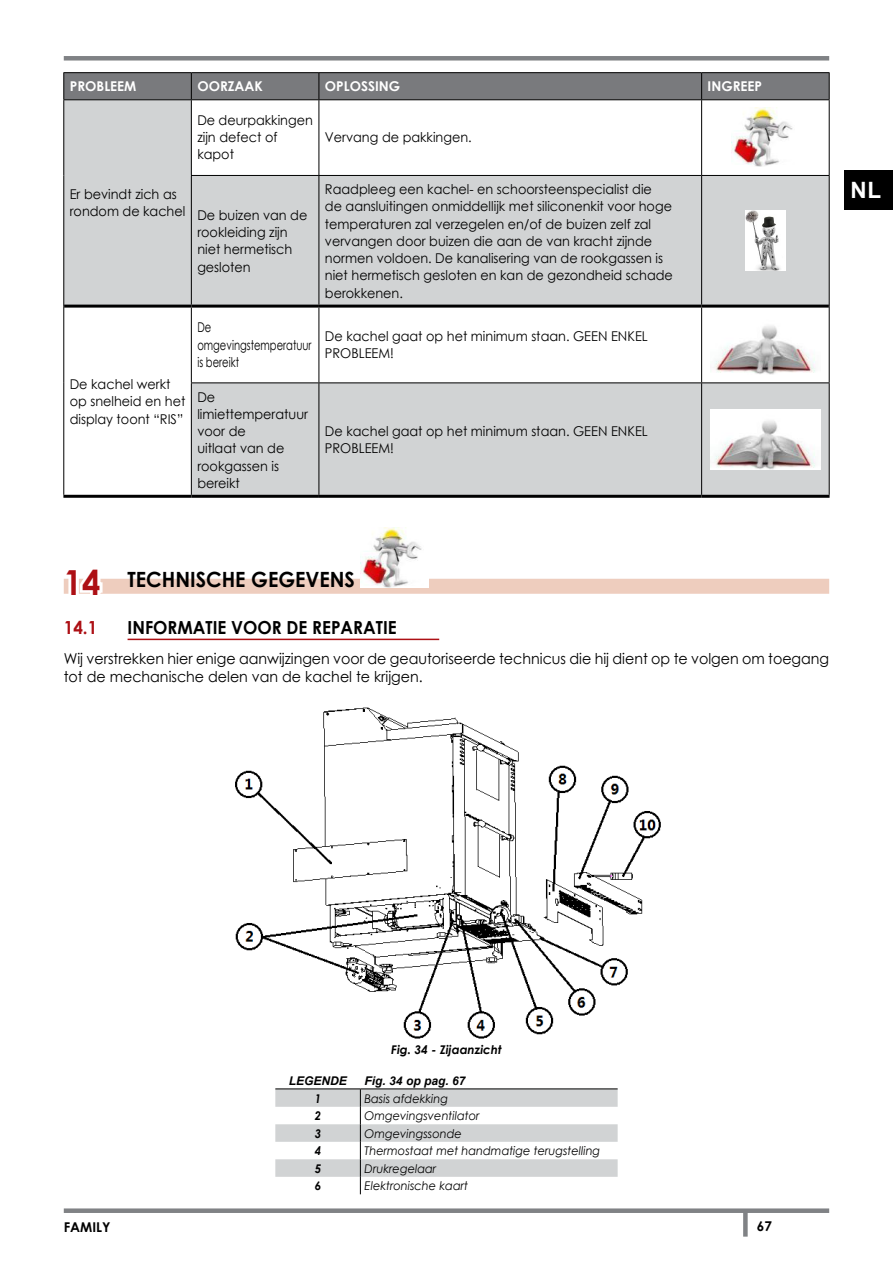
<style>
.page{position:relative;width:893px;height:1263px;background:#fff}
.page>*{position:absolute;margin:0;border:0;box-sizing:border-box;transform-origin:0 0}
.t1{font:700 22.5px "Arial";color:#fff}
.t2{font:700 21px "Century Gothic";color:#000;scale:.95 1}
.t3{font:700 18px "Century Gothic";color:#000;scale:.95 1}
.t4{font:700 18px "Century Gothic";color:#ad1015;scale:.95 1}
.t5{font:15px/17.2px "Century Gothic";color:#000;scale:.95 1}
.t6{font:13.5px/17.2px "Century Gothic";color:#000;scale:.95 1}
.t7{font:700 13.5px "Century Gothic";color:#fff}
.t8{font:13.5px/17.2px "Century Gothic";color:#000;scale:.74 1}
.t9{font:700 13.5px "Century Gothic";color:#000}
.t10{font:italic 12px "Century Gothic";color:#000;scale:.95 1}
.t11{font:italic 700 12px "Arial";color:#000}
.t12{font:italic 700 12px "Century Gothic";color:#000}
.t13{font:italic 700 12px "Century Gothic";color:#000;scale:.95 1}
.s1{font-size:34.5px;color:#ad1015}
</style>
<div class="page">
<div style="left:64px;top:1208px;width:765px;height:5px;background:#808285"></div>
<div style="left:64px;top:56px;width:765px;height:5px;background:#808285"></div>
<div style="left:743px;top:1211px;width:5px;height:25px;background:#808285"></div>
<div style="left:844px;top:170px;width:49px;height:40px;background:#000"></div>
<div style="left:64px;top:579px;width:765px;height:15px;background:#eecdbe"></div>
<hr style="left:128px;top:639px;width:311px;height:1px;background:#ad1015">
<svg style="left:64px;top:100px;width:765px;height:395px;fill:#d1d3d4"></svg>
<hr style="left:63px;top:72px;width:128px;height:1px;background:#000">
<hr style="left:191px;top:72px;width:128px;height:1px;background:#000">
<hr style="left:319px;top:72px;width:383px;height:1px;background:#000">
<hr style="left:702px;top:72px;width:128px;height:1px;background:#000">
<svg style="left:63px;top:73px;width:767px;height:27px;background:#757678"></svg>
<hr style="left:702px;top:99px;width:128px;height:1px;background:#000">
<hr style="left:319px;top:100px;width:1px;height:75px;background:#000">
<hr style="left:701px;top:100px;width:1px;height:75px;background:#000">
<hr style="left:829px;top:100px;width:1px;height:75px;background:#000">
<hr style="left:191px;top:175px;width:128px;height:1px;background:#000">
<hr style="left:319px;top:175px;width:383px;height:1px;background:#000">
<hr style="left:319px;top:176px;width:1px;height:129px;background:#000">
<hr style="left:702px;top:175px;width:128px;height:1px;background:#000">
<hr style="left:701px;top:176px;width:1px;height:129px;background:#000">
<hr style="left:829px;top:176px;width:1px;height:130px;background:#000">
<hr style="left:319px;top:308px;width:1px;height:74px;background:#000">
<hr style="left:701px;top:308px;width:1px;height:74px;background:#000">
<hr style="left:829px;top:306px;width:1px;height:76px;background:#000">
<hr style="left:191px;top:382px;width:128px;height:1px;background:#000">
<hr style="left:319px;top:382px;width:383px;height:1px;background:#000">
<hr style="left:319px;top:383px;width:1px;height:112px;background:#000">
<hr style="left:702px;top:382px;width:128px;height:1px;background:#000">
<hr style="left:701px;top:383px;width:1px;height:112px;background:#000">
<hr style="left:829px;top:383px;width:1px;height:112px;background:#000">
<hr style="left:63px;top:306px;width:1px;height:77px;background:#000">
<hr style="left:191px;top:308px;width:1px;height:74px;background:#000">
<hr style="left:63px;top:383px;width:1px;height:112px;background:#000">
<hr style="left:191px;top:383px;width:1px;height:112px;background:#000">
<hr style="left:63px;top:100px;width:1px;height:75px;background:#000">
<hr style="left:191px;top:100px;width:1px;height:75px;background:#000">
<hr style="left:63px;top:175px;width:1px;height:131px;background:#000">
<hr style="left:191px;top:176px;width:1px;height:129px;background:#000">
<hr style="left:64px;top:305px;width:127px;height:3px;background:#000">
<hr style="left:191px;top:305px;width:128px;height:3px;background:#000">
<hr style="left:319px;top:305px;width:383px;height:3px;background:#000">
<hr style="left:702px;top:305px;width:127px;height:3px;background:#000">
<hr style="left:63px;top:495px;width:128px;height:3px;background:#000">
<hr style="left:191px;top:495px;width:128px;height:3px;background:#000">
<hr style="left:319px;top:495px;width:383px;height:3px;background:#000">
<hr style="left:702px;top:495px;width:128px;height:3px;background:#000">
<img style="left:731px;top:107px;width:69px;height:60px">
<img style="left:745px;top:211px;width:40px;height:60px">
<img style="left:711px;top:315px;width:109px;height:59px">
<img style="left:711px;top:410px;width:109px;height:59px">
<svg style="left:63px;top:578px;width:43px;height:16px"></svg>
<img style="left:361px;top:527px;width:68px;height:60px">
<img style="left:235px;top:707px;width:426px;height:332px">
<hr style="left:275px;top:1088px;width:85px;height:1px;background:#000">
<hr style="left:360px;top:1088px;width:258px;height:1px;background:#000">
<svg style="left:275px;top:1089px;width:343px;height:105px"></svg>
<p class="t7" style="left:70px;top:76px;width:68px">PROBLEEM</p>
<p class="t7" style="left:197px;top:76px;width:67px">OORZAAK</p>
<p class="t7" style="left:325px;top:76px;width:77px">OPLOSSING</p>
<p class="t7" style="left:708px;top:76px;width:56px">INGREEP</p>
<p class="t6" style="left:70px;top:185px;width:123px">Er bevindt zich as rondom de kachel</p>
<p class="t6" style="left:70px;top:375px;width:123px">De kachel werkt op snelheid en het display toont “RIS”</p>
<p class="t6" style="left:197px;top:111px;width:123px">De deurpakkingen zijn defect of kapot</p>
<p class="t6" style="left:197px;top:206px;width:117px">De buizen van de rookleiding zijn niet hermetisch gesloten</p>
<p class="t6" style="left:325px;top:128px;width:156px">Vervang de pakkingen.</p>
<p class="t6" style="left:325px;top:180px;width:368px">Raadpleeg een kachel- en schoorsteenspecialist die<br>de aansluitingen onmiddellijk met siliconenkit voor hoge temperaturen zal verzegelen en/of de buizen zelf zal vervangen door buizen die aan de van kracht zijnde normen voldoen. De kanalisering van de rookgassen is niet hermetisch gesloten en kan de gezondheid schade berokkenen.</p>
<p class="t8" style="left:197px;top:319px;width:156px">De omgevingstemperatuur is bereikt</p>
<p class="t6" style="left:325px;top:327px;width:341px">De kachel gaat op het minimum staan. GEEN ENKEL<br>PROBLEEM!</p>
<p class="t6" style="left:197px;top:388px;width:118px">De limiettemperatuur voor de<br>uitlaat van de rookgassen is bereikt</p>
<p class="t6" style="left:325px;top:422px;width:341px">De kachel gaat op het minimum staan. GEEN ENKEL<br>PROBLEEM!</p>
<h1 class="t1" style="left:850px;top:175px;width:32px">NL</h1>
<h2 class="t2" style="left:64px;top:564px;width:308px"><span class="s1">14</span> TECHNISCHE GEGEVENS</h2>
<h3 class="t4" style="left:64px;top:614px;width:37px">14.1</h3>
<h3 class="t3" style="left:128px;top:614px;width:285px">INFORMATIE VOOR DE REPARATIE</h3>
<p class="t5" style="left:64px;top:650px;width:807px">Wij verstrekken hier enige aanwijzingen voor de geautoriseerde technicus die hij dient op te volgen om toegang tot de mechanische delen van de kachel te krijgen.</p>
<p class="t12" style="left:391px;top:1040px;width:112px">Fig. 34 - Zijaanzicht</p>
<p class="t11" style="left:289px;top:1072px;width:60px">LEGENDE</p>
<p class="t11" style="left:365px;top:1072px;width:102px">Fig. 34 op pag. 67</p>
<p class="t13" style="left:315px;top:1089px;width:8px">1</p>
<p class="t10" style="left:365px;top:1090px;width:89px">Basis afdekking</p>
<p class="t13" style="left:315px;top:1106px;width:8px">2</p>
<p class="t10" style="left:365px;top:1107px;width:123px">Omgevingsventilator</p>
<p class="t13" style="left:315px;top:1124px;width:8px">3</p>
<p class="t10" style="left:365px;top:1125px;width:104px">Omgevingssonde</p>
<p class="t13" style="left:315px;top:1141px;width:8px">4</p>
<p class="t10" style="left:365px;top:1142px;width:250px">Thermostaat met handmatige terugstelling</p>
<p class="t13" style="left:315px;top:1159px;width:8px">5</p>
<p class="t10" style="left:365px;top:1160px;width:77px">Drukregelaar</p>
<p class="t13" style="left:315px;top:1176px;width:8px">6</p>
<p class="t10" style="left:365px;top:1177px;width:110px">Elektronische kaart</p>
<p class="t9" style="left:64px;top:1217px;width:48px">FAMILY</p>
<p class="t9" style="left:757px;top:1216px;width:17px">67</p>
</div>
